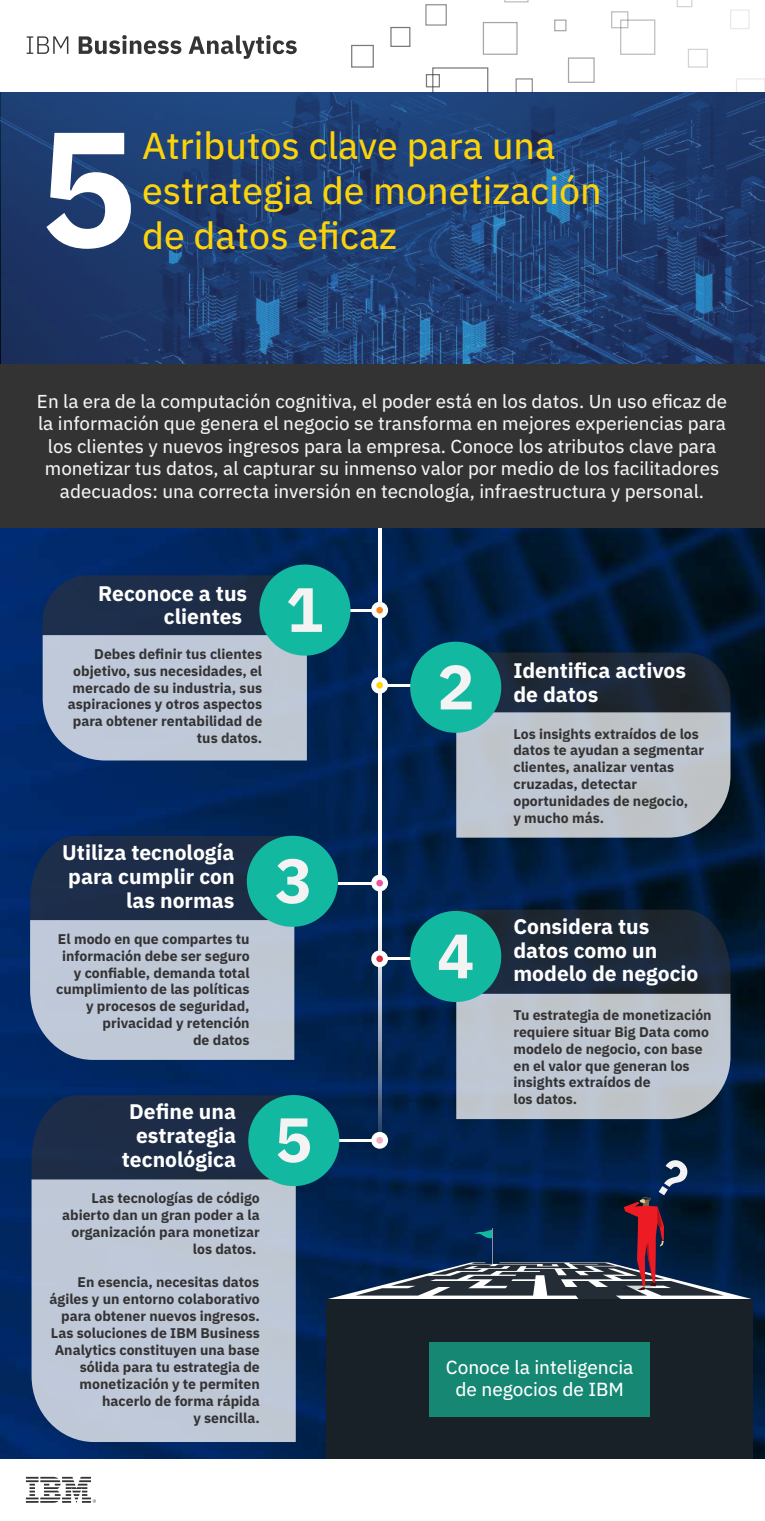
<style>
.page{position:relative;width:765px;height:1521px;background:#fff}
.page>*{position:absolute;margin:0;border:0;box-sizing:border-box;transform-origin:0 0}
.t1{font:37.5px/45px "IBM Plex Sans Text";color:#fcd30a}
.t2{font:700 21.12px/23.8px "IBM Plex Sans";color:#fff;text-align:right}
.t3{font:19px/22.8px "IBM Plex Sans Text";color:#fff;text-align:center}
.t4{font:18.75px/22.5px "IBM Plex Sans Text";color:#f3f3f3;text-align:center}
.t5{font:700 14.12px/16.9px "IBM Plex Sans";color:#343334;text-align:right}
</style>
<div class="page">
<svg style="left:1px;top:93px;width:764px;height:271px;background:#1f3f73"></svg>
<svg style="left:27px;top:36px;width:41px;height:18px"></svg>
<svg style="left:79px;top:35px;width:102px;height:19px"></svg>
<svg style="left:189px;top:35px;width:108px;height:24px"></svg>
<svg style="left:46px;top:133px;width:85px;height:116px"></svg>
<svg style="left:504px;top:0;width:25px;height:2px"></svg>
<svg style="left:432px;top:67px;width:56px;height:26px"></svg>
<svg style="left:736px;top:78px;width:29px;height:15px"></svg>
<svg style="left:677px;top:0;width:15px;height:7px"></svg>
<svg style="left:516px;top:78px;width:17px;height:15px"></svg>
<div style="left:1px;top:364px;width:764px;height:164px;background:#343334"></div>
<img style="left:1px;top:528px;width:764px;height:931px">
<svg style="left:378px;top:898px;width:3px;height:234px"></svg>
<hr style="left:378px;top:529px;width:3px;height:369px;background:#fff">
<hr style="left:338px;top:609px;width:42px;height:2px;background:#fff">
<div style="left:373px;top:603px;width:14px;height:14px;background:#fff;border-radius:50%"></div>
<div style="left:371px;top:602px;width:17px;height:17px;border:2px solid #fff;border-radius:50%"></div>
<div style="left:376px;top:607px;width:7px;height:7px;background:#f6851f;border-radius:50%"></div>
<hr style="left:380px;top:684px;width:41px;height:2px;background:#fff">
<div style="left:373px;top:678px;width:14px;height:14px;background:#fff;border-radius:50%"></div>
<div style="left:371px;top:677px;width:17px;height:17px;border:2px solid #fff;border-radius:50%"></div>
<div style="left:376px;top:682px;width:7px;height:7px;background:#fdd501;border-radius:50%"></div>
<hr style="left:338px;top:882px;width:42px;height:2px;background:#fff">
<div style="left:373px;top:876px;width:14px;height:14px;background:#fff;border-radius:50%"></div>
<div style="left:371px;top:875px;width:17px;height:16px;border:2px solid #fff;border-radius:50%"></div>
<div style="left:376px;top:880px;width:7px;height:6px;background:#ef549c;border-radius:50%"></div>
<hr style="left:338px;top:1139px;width:42px;height:2px;background:#fff">
<div style="left:373px;top:1133px;width:14px;height:14px;background:#fff;border-radius:50%"></div>
<div style="left:371px;top:1132px;width:17px;height:17px;border:2px solid #fff;border-radius:50%"></div>
<div style="left:376px;top:1137px;width:7px;height:7px;background:#f6aac3;border-radius:50%"></div>
<hr style="left:380px;top:958px;width:42px;height:2px;background:#fff">
<div style="left:373px;top:952px;width:14px;height:14px;background:#fff;border-radius:50%"></div>
<div style="left:371px;top:950px;width:17px;height:17px;border:2px solid #fff;border-radius:50%"></div>
<div style="left:376px;top:955px;width:7px;height:7px;background:#e32841;border-radius:50%"></div>
<div style="left:259px;top:565px;width:92px;height:91px;background:#13b8a0;border-radius:50%"></div>
<svg style="left:43px;top:575px;width:279px;height:185px;background:#8098a9"></svg>
<div style="left:247px;top:836px;width:91px;height:91px;background:#13b8a0;border-radius:50%"></div>
<svg style="left:30px;top:836px;width:279px;height:224px;background:#7a90a2"></svg>
<div style="left:32px;top:1179px;width:264px;height:263px;background:#bfc8d7"></div>
<div style="left:248px;top:1095px;width:91px;height:91px;background:#13b8a0;border-radius:50%"></div>
<svg style="left:32px;top:1095px;width:278px;height:84px"></svg>
<div style="left:410px;top:642px;width:91px;height:91px;background:#13b8a0;border-radius:50%"></div>
<svg style="left:440px;top:652px;width:291px;height:186px;background:#80939b"></svg>
<div style="left:410px;top:911px;width:91px;height:91px;background:#13b8a0;border-radius:50%"></div>
<svg style="left:439px;top:910px;width:292px;height:209px;background:#758994"></svg>
<svg style="left:326px;top:1160px;width:427px;height:139px;background:#1c3153"></svg>
<div style="left:326px;top:1299px;width:427px;height:160px;background:#182028"></div>
<div style="left:429px;top:1342px;width:221px;height:75px;background:#158773"></div>
<svg style="left:26px;top:1477px;width:70px;height:26px"></svg>
<h1 class="t1" style="left:142px;top:120px;width:461px">Atributos clave para una estrategia de monetización de datos eficaz</h1>
<p class="t4" style="left:37px;top:388px;width:692px">En la era de la computación cognitiva, el poder está en los datos. Un uso eficaz de la información que genera el negocio se transforma en mejores experiencias para los clientes y nuevos ingresos para la empresa. Conoce los atributos clave para monetizar tus datos, al capturar su inmenso valor por medio de los facilitadores adecuados: una correcta inversión en tecnología, infraestructura y personal.</p>
<h2 class="t2" style="left:98px;top:580px;width:150px">Reconoce a tus clientes</h2>
<p class="t5" style="left:68px;top:644px;width:196px">Debes definir tus clientes objetivo, sus necesidades, el mercado de su industria, sus aspiraciones y otros aspectos para obtener rentabilidad de tus datos.</p>
<h2 class="t2" style="left:62px;top:839px;width:174px">Utiliza tecnología para cumplir con las normas</h2>
<p class="t5" style="left:56px;top:929px;width:195px">El modo en que compartes tu información debe ser seguro y confiable, demanda total cumplimiento de las políticas y procesos de seguridad, privacidad y retención<br>de datos</p>
<h2 class="t2" style="left:122px;top:1098px;width:116px">Define una estrategia tecnológica</h2>
<p class="t5" style="left:62px;top:1188px;width:199px">Las tecnologías de código abierto dan un gran poder a la organización para monetizar los datos.</p>
<p class="t5" style="left:50px;top:1273px;width:212px">En esencia, necesitas datos ágiles y un entorno colaborativo para obtener nuevos ingresos.<br>Las soluciones de IBM Business<br>Analytics constituyen una base sólida para tu estrategia de monetización y te permiten hacerlo de forma rápida<br>y sencilla.</p>
<h2 class="t2" style="left:513px;top:657px;width:174px;text-align:left">Identifica activos de datos</h2>
<p class="t5" style="left:513px;top:724px;width:192px;text-align:left">Los insights extraídos de los datos te ayudan a segmentar clientes, analizar ventas cruzadas, detectar oportunidades de negocio,<br>y mucho más.</p>
<h2 class="t2" style="left:513px;top:913px;width:187px;text-align:left">Considera tus datos como un modelo de negocio</h2>
<p class="t5" style="left:513px;top:1005px;width:200px;text-align:left">Tu estrategia de monetización requiere situar Big Data como modelo de negocio, con base en el valor que generan los insights extraídos de<br>los datos.</p>
<h3 class="t3" style="left:446px;top:1354px;width:189px">Conoce la inteligencia de negocios de IBM</h3>
</div>
